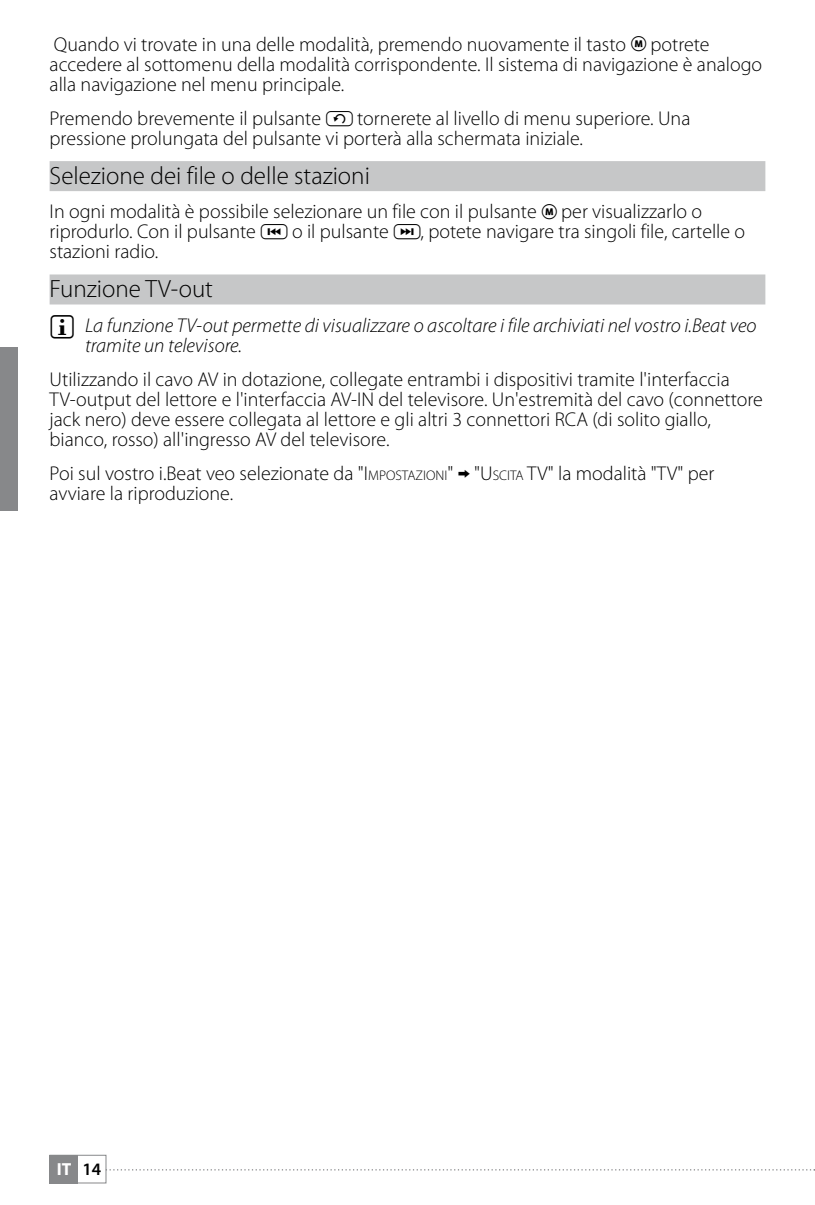
<style>
.page{position:relative;width:815px;height:1205px;background:#fff}
.page>*{position:absolute;margin:0;border:0;box-sizing:border-box;transform-origin:0 0}
.t1{font:300 25px "Myriad Pro";color:#000}
.t2{font:300 20px/20px "Myriad Pro";color:#000}
.t3{font:italic 300 20px/20px "Myriad Pro";color:#000}
.t4{font:700 17.5px "Myriad Pro";color:#fff}
.s1{font-style:inherit}
.s2{font-size:14px}
.s3{font-weight:600;color:#000}
</style>
<div class="page">
<div style="left:0;top:347px;width:17px;height:163px;background:#87888a"></div>
<div style="left:50px;top:1155px;width:28px;height:28px;background:#87888a"></div>
<div style="left:50px;top:1155px;width:56px;height:28px;border:1px solid #87888a"></div>
<svg style="left:106px;top:1169px;width:709px;height:1px"></svg>
<div style="left:50px;top:161px;width:715px;height:30px;background:#c6c7c8"></div>
<div style="left:50px;top:274px;width:715px;height:30px;background:#c6c7c8"></div>
<p class="t2" style="left:50px;top:34px;width:714px">Quando vi trovate in una delle modalità, premendo nuovamente il tasto potrete accedere al sottomenu della modalità corrispondente. Il sistema di navigazione è analogo alla navigazione nel menu principale.</p>
<p class="t2" style="left:50px;top:109px;width:273px">Premendo brevemente il pulsante</p>
<p class="t2" style="left:50px;top:108px;width:642px;text-indent:308px">tornerete al livello di menu superiore. Una pressione prolungata del pulsante vi porterà alla schermata iniziale.</p>
<p class="t1" style="left:50px;top:162px;width:322px">Selezione dei file o delle stazioni</p>
<p class="t2" style="left:50px;top:202px;width:654px">In ogni modalità è possibile selezionare un file con il pulsante per visualizzarlo o riprodurlo. Con il pulsante</p>
<p class="t2" style="left:292px;top:222px;width:98px">o il pulsante</p>
<p class="t2" style="left:421px;top:222px;width:326px">, potete navigare tra singoli file, cartelle o</p>
<p class="t2" style="left:50px;top:242px;width:110px">stazioni radio.</p>
<p class="t1" style="left:50px;top:275px;width:165px">Funzione TV-out</p>
<p class="t3" style="left:85px;top:315px;width:673px">La funzione TV-out permette di visualizzare o ascoltare i file archiviati nel vostro i.Beat veo tramite un televisore.</p>
<p class="t2" style="left:50px;top:369px;width:715px">Utilizzando il cavo AV in dotazione, collegate entrambi i dispositivi tramite l'interfaccia TV-output del lettore e l'interfaccia AV-IN del televisore. Un'estremità del cavo (connettore jack nero) deve essere collegata al lettore e gli altri 3 connettori RCA (di solito giallo, bianco, rosso) all'ingresso AV del televisore.</p>
<p class="t2" style="left:50px;top:464px;width:666px">Poi sul vostro i.Beat veo selezionate da "<span class="s1">I</span> <span class="s2">MPOSTAZIONI</span>" "<span class="s1">U</span> <span class="s2">SCITA</span> <span class="s1">TV</span>" la modalità "<span class="s1">TV</span>" per avviare la riproduzione.</p>
<p class="t4" style="left:57px;top:1157px;width:46px">IT <span class="s3">14</span></p>
</div>
